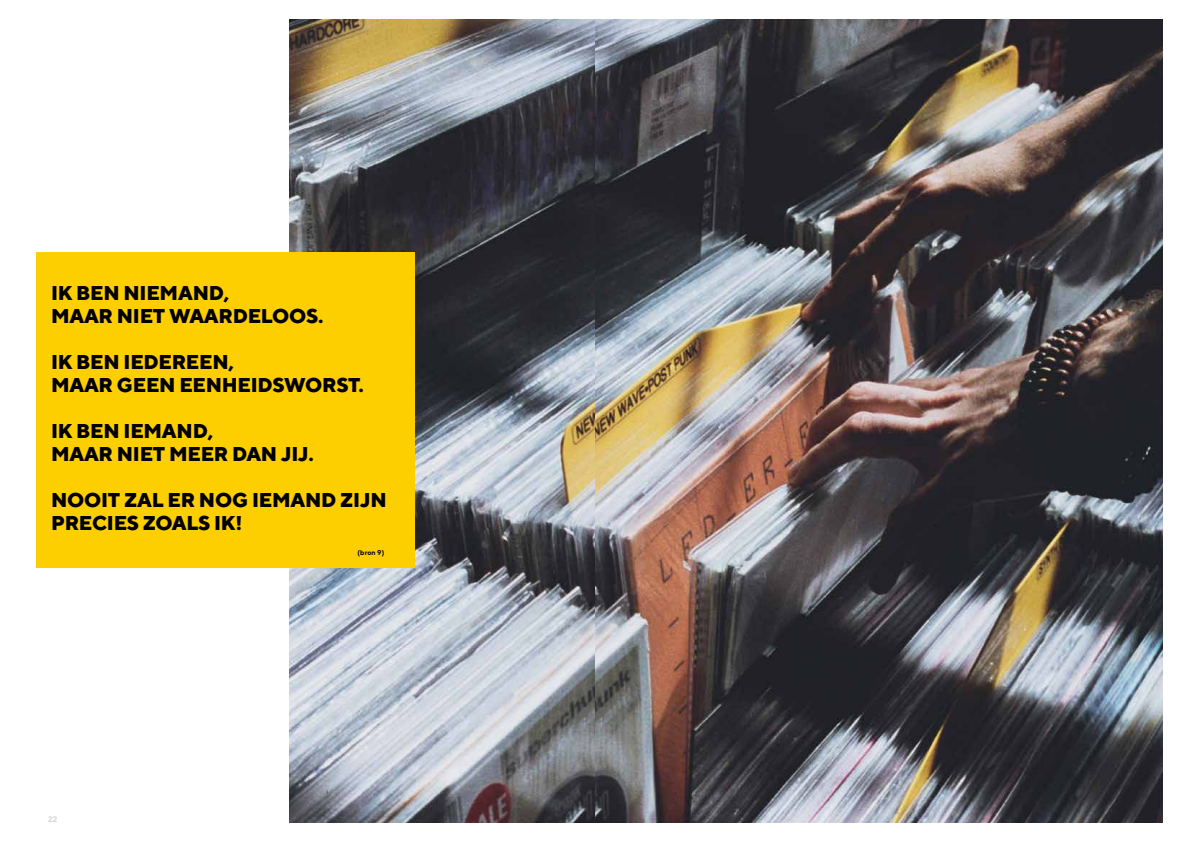
<style>
.page{position:relative;width:1191px;height:842px;background:#fff}
.page>*{position:absolute;margin:0;border:0;box-sizing:border-box;transform-origin:0 0}
.t1{font:800 20px/23px "TT Norms";letter-spacing:-.01em;color:#000}
.t2{font:700 8px "TT Norms";color:#d6d6d6}
.t3{font:700 7px "TT Norms";color:#000}
</style>
<div class="page">
<img style="left:289px;top:20px;width:306px;height:802px">
<img style="left:595px;top:20px;width:567px;height:802px">
<div style="left:36px;top:252px;width:378px;height:315px;background:#fecf00"></div>
<p class="t1" style="left:51px;top:281px;width:274px">IK BEN NIEMAND,<br>MAAR NIET WAARDELOOS.</p>
<p class="t1" style="left:51px;top:350px;width:314px">IK BEN IEDEREEN,<br>MAAR GEEN EENHEIDSWORST.</p>
<p class="t1" style="left:51px;top:419px;width:264px">IK BEN IEMAND,<br>MAAR NIET MEER DAN JIJ.</p>
<p class="t1" style="left:51px;top:488px;width:337px">NOOIT ZAL ER NOG IEMAND ZIJN<br>PRECIES ZOALS IK!</p>
<p class="t3" style="left:358px;top:548px;width:28px">(bron 9)</p>
<p class="t2" style="left:48px;top:814px;width:11px">22</p>
</div>
